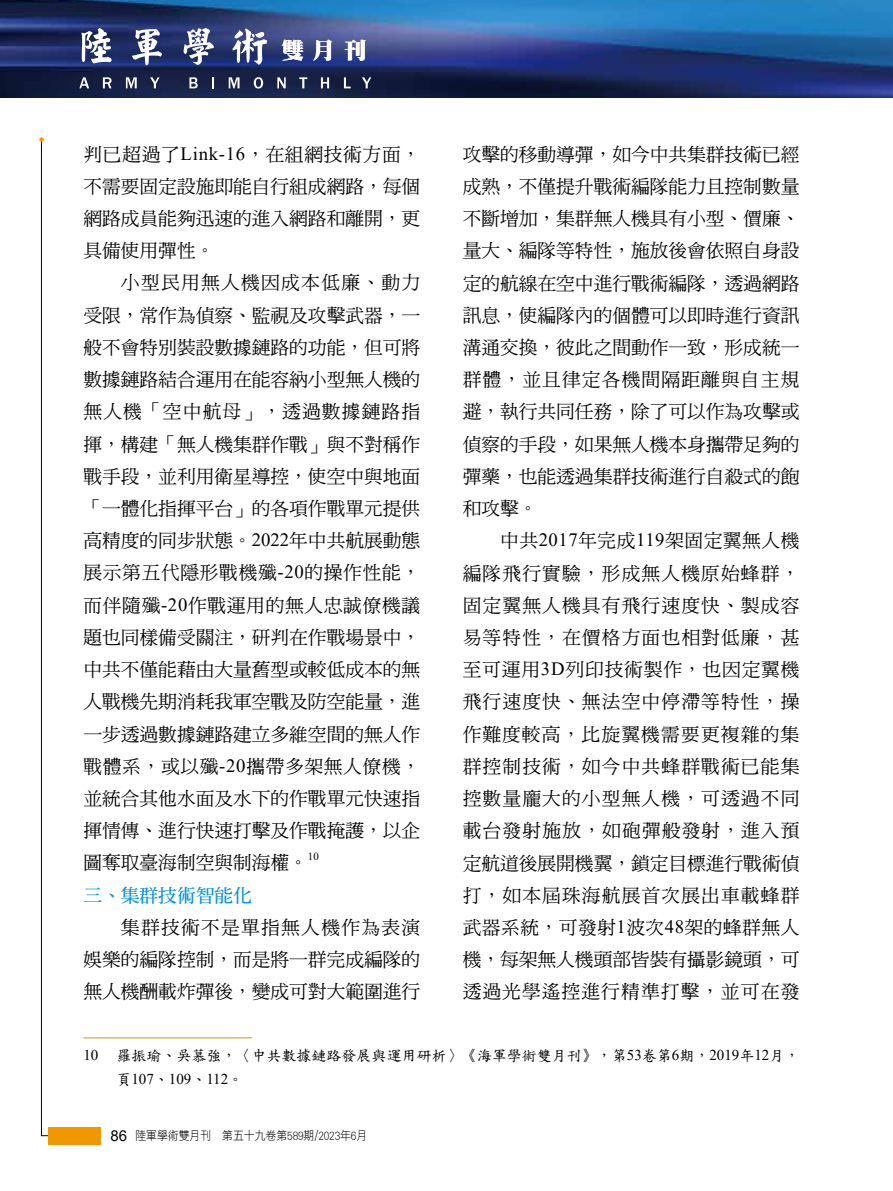
<style>
.page{position:relative;width:893px;height:1191px;background:#fff}
.page>*{position:absolute;margin:0;border:0;box-sizing:border-box;transform-origin:0 0}
.t1{font:22.5px "DF Ming W12 WIN BF";color:#fff}
.t2{font:18.75px/32.2px "DF Ming Md HK BF";color:#000;text-align:justify}
.t3{font:18.75px "DF Ming Bd HK BF";color:#0091db}
.t4{font:15px "DF Kai Shu SB Estd BF";color:#000}
.t5{font:15px "Times New Roman";color:#000}
.t6{font:12px "DF Hei Lt HKP BF";color:#000;scale:.9 1}
.t7{font:10.95px "Times New Roman";color:#000}
.s1{font-family:"Times New Roman"}
.s2{font-family:"DF Kai Shu SB Estd BF"}
.s3{font-family:"Arial";font-size:15px}
</style>
<div class="page">
<img style="left:0;top:0;width:893px;height:97px">
<svg style="left:79px;top:77px;width:10px;height:11px"></svg>
<svg style="left:103px;top:77px;width:9px;height:11px"></svg>
<svg style="left:126px;top:77px;width:11px;height:11px"></svg>
<svg style="left:150px;top:77px;width:10px;height:11px"></svg>
<svg style="left:189px;top:77px;width:9px;height:11px"></svg>
<svg style="left:212px;top:77px;width:2px;height:11px"></svg>
<svg style="left:229px;top:77px;width:11px;height:11px"></svg>
<svg style="left:254px;top:77px;width:9px;height:12px"></svg>
<svg style="left:277px;top:77px;width:9px;height:11px"></svg>
<svg style="left:299px;top:77px;width:8px;height:11px"></svg>
<svg style="left:321px;top:77px;width:8px;height:11px"></svg>
<svg style="left:344px;top:77px;width:7px;height:11px"></svg>
<svg style="left:362px;top:77px;width:9px;height:11px"></svg>
<svg style="left:81px;top:28px;width:31px;height:35px"></svg>
<svg style="left:132px;top:29px;width:30px;height:37px"></svg>
<svg style="left:184px;top:28px;width:30px;height:37px"></svg>
<svg style="left:232px;top:29px;width:35px;height:36px"></svg>
<svg style="left:41px;top:142px;width:48px;height:994px"></svg>
<div style="left:48px;top:1127px;width:53px;height:17px;background:#f39700"></div>
<svg style="left:39px;top:137px;width:5px;height:5px"></svg>
<hr style="left:83px;top:1037px;width:169px;height:1px;background:#be9a11">
<p class="t1" style="left:282px;top:39px;width:87px">雙月刊</p>
<p class="t2" style="left:83px;top:138px;width:338px">判已超過了<span class="s1">Link-16</span>，在組網技術方面，不需要固定設施即能自行組成網路，每個網路成員能夠迅速的進入網路和離開，更具備使用彈性。　　</p>
<p class="t2" style="left:83px;top:267px;width:338px;text-indent:38px">小型民用無人機因成本低廉、動力受限，常作為偵察、監視及攻擊武器，一般不會特別裝設數據鏈路的功能，但可將數據鏈路結合運用在能容納小型無人機的無人機「空中航母」，透過數據鏈路指揮，構建「無人機集群作戰」與不對稱作戰手段，並利用衛星導控，使空中與地面「一體化指揮平台」的各項作戰單元提供高精度的同步狀態。<span class="s1">2022</span>年中共航展動態展示第五代隱形戰機殲<span class="s1">-20</span>的操作性能，而伴隨殲<span class="s1">-20</span>作戰運用的無人忠誠僚機議題也同樣備受關注，研判在作戰場景中，中共不僅能藉由大量舊型或較低成本的無人戰機先期消耗我軍空戰及防空能量，進一步透過數據鏈路建立多維空間的無人作戰體系，或以殲<span class="s1">-20</span>攜帶多架無人僚機，並統合其他水面及水下的作戰單元快速指揮情傳、進行快速打擊及作戰掩護，以企圖奪取臺海制空與制海權。</p>
<p class="t7" style="left:308px;top:848px;width:12px">10</p>
<p class="t3" style="left:83px;top:885px;width:170px">三、集群技術智能化</p>
<p class="t2" style="left:83px;top:911px;width:338px;text-indent:38px">集群技術不是單指無人機作為表演娛樂的編隊控制，而是將一群完成編隊的無人機酬載炸彈後，變成可對大範圍進行</p>
<p class="t2" style="left:463px;top:138px;width:338px">攻擊的移動導彈，如今中共集群技術已經成熟，不僅提升戰術編隊能力且控制數量不斷增加，集群無人機具有小型、價廉、量大、編隊等特性，施放後會依照自身設定的航線在空中進行戰術編隊，透過網路訊息，使編隊內的個體可以即時進行資訊溝通交換，彼此之間動作一致，形成統一群體，並且律定各機間隔距離與自主規避，執行共同任務，除了可以作為攻擊或偵察的手段，如果無人機本身攜帶足夠的彈藥，也能透過集群技術進行自殺式的飽和攻擊。</p>
<p class="t2" style="left:463px;top:524px;width:338px;text-indent:38px">中共<span class="s1">2017</span>年完成<span class="s1">119</span>架固定翼無人機編隊飛行實驗，形成無人機原始蜂群，固定翼無人機具有飛行速度快、製成容易等特性，在價格方面也相對低廉，甚至可運用<span class="s1">3D</span>列印技術製作，也因定翼機飛行速度快、無法空中停滯等特性，操作難度較高，比旋翼機需要更複雜的集群控制技術，如今中共蜂群戰術已能集控數量龐大的小型無人機，可透過不同載台發射施放，如砲彈般發射，進入預定航道後展開機翼，鎖定目標進行戰術偵打，如本屆珠海航展首次展出車載蜂群武器系統，可發射<span class="s1">1</span>波次<span class="s1">48</span>架的蜂群無人機，每架無人機頭部皆裝有攝影鏡頭，可透過光學遙控進行精準打擊，並可在發</p>
<p class="t4" style="left:83px;top:1048px;width:717px"><span class="s1">10</span> 羅振瑜、吳慕強，〈中共數據鏈路發展與運用研析〉《海軍學術雙月刊》，第<span class="s1">53</span>卷第<span class="s1">6</span>期，<span class="s1">2019</span>年<span class="s1">12</span>月，</p>
<p class="t5" style="left:116px;top:1068px;width:128px"><span class="s2">頁</span>107<span class="s2">、</span>109<span class="s2">、</span>112<span class="s2">。</span></p>
<p class="t6" style="left:111px;top:1129px;width:287px"><span class="s3">86</span> 陸軍學術雙月刊　第五十九卷第589期/2023年6月</p>
</div>
